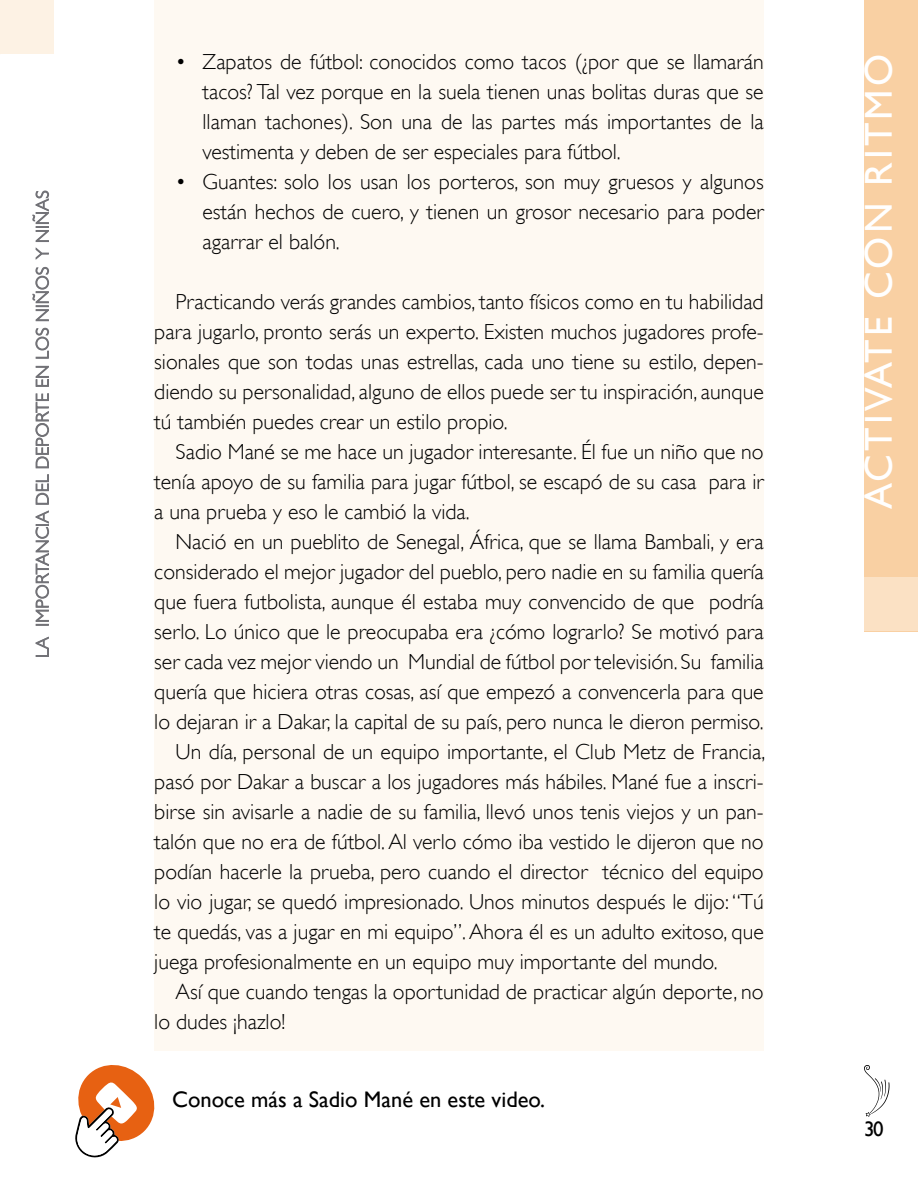
<style>
.page{position:relative;width:918px;height:1188px;background:#fff}
.page>*{position:absolute;margin:0;border:0;box-sizing:border-box;transform-origin:0 0}
.t1{font:39px "Gill Sans";letter-spacing:.08em;color:#fff}
.t2{font:22.5px "Gill Sans";color:#000}
.t3{font:300 21.75px/30px "Gill Sans";color:#000;text-align:justify}
.t4{font:21px "Gill Sans";color:#000}
</style>
<div class="page">
<svg style="left:864px;top:1065px;width:26px;height:52px"></svg>
<div style="left:154px;top:0;width:610px;height:1051px;background:#fef9f2"></div>
<div style="left:864px;top:0;width:54px;height:632px;background:#f9d0a3"></div>
<div style="left:864px;top:578px;width:54px;height:54px;background:#fbe1c4"></div>
<div style="left:0;top:0;width:54px;height:54px;background:#fdf2e4"></div>
<svg style="left:35px;top:637px;width:14px;height:20px"></svg>
<svg style="left:35px;top:393px;width:14px;height:232px"></svg>
<svg style="left:35px;top:366px;width:14px;height:21px"></svg>
<svg style="left:35px;top:327px;width:14px;height:32px"></svg>
<svg style="left:32px;top:267px;width:17px;height:54px"></svg>
<svg style="left:35px;top:248px;width:14px;height:12px"></svg>
<svg style="left:32px;top:190px;width:17px;height:52px"></svg>
<svg style="left:75px;top:1065px;width:80px;height:93px"></svg>
<p class="t3" style="left:203px;top:46px;width:563px;text-indent:-27px">• Zapatos de fútbol: conocidos como tacos (¿por que se llamarán tacos? Tal vez porque en la suela tienen unas bolitas duras que se llaman tachones). Son una de las partes más importantes de la vestimenta y deben de ser especiales para fútbol.</p>
<p class="t3" style="left:203px;top:166px;width:563px;text-indent:-27px">• Guantes: solo los usan los porteros, son muy gruesos y algunos están hechos de cuero, y tienen un grosor necesario para poder agarrar el balón.</p>
<p class="t3" style="left:154px;top:286px;width:611px;text-indent:21px">Practicando verás grandes cambios, tanto físicos como en tu habilidad para jugarlo, pronto serás un experto. Existen muchos jugadores profe&shy;sionales que son todas unas estrellas, cada uno tiene su estilo, depen&shy;diendo su personalidad, alguno de ellos puede ser tu inspiración, aunque tú también puedes crear un estilo propio.</p>
<p class="t3" style="left:154px;top:436px;width:611px;text-indent:21px">Sadio Mané se me hace un jugador interesante. Él fue un niño que no tenía apoyo de su familia para jugar fútbol, se escapó de su casa para ir a una prueba y eso le cambió la vida.</p>
<p class="t3" style="left:176px;top:526px;width:590px">Nació en un pueblito de Senegal, África, que se llama Bambali, y era</p>
<p class="t3" style="left:154px;top:556px;width:611px">considerado el mejor jugador del pueblo, pero nadie en su familia quería</p>
<p class="t3" style="left:154px;top:586px;width:611px">que fuera futbolista, aunque él estaba muy convencido de que podría</p>
<p class="t3" style="left:154px;top:616px;width:611px">serlo. Lo único que le preocupaba era ¿cómo lograrlo? Se motivó para</p>
<p class="t3" style="left:154px;top:646px;width:611px">ser cada vez mejor viendo un Mundial de fútbol por televisión. Su familia</p>
<p class="t3" style="left:154px;top:676px;width:611px">quería que hiciera otras cosas, así que empezó a convencerla para que</p>
<p class="t3" style="left:154px;top:706px;width:611px">lo dejaran ir a Dakar, la capital de su país, pero nunca le dieron permiso.</p>
<p class="t3" style="left:176px;top:736px;width:591px">Un día, personal de un equipo importante, el Club Metz de Francia,</p>
<p class="t3" style="left:154px;top:766px;width:611px">pasó por Dakar a buscar a los jugadores más hábiles. Mané fue a inscri-</p>
<p class="t3" style="left:154px;top:796px;width:611px">birse sin avisarle a nadie de su familia, llevó unos tenis viejos y un pan-</p>
<p class="t3" style="left:154px;top:826px;width:611px">talón que no era de fútbol. Al verlo cómo iba vestido le dijeron que no</p>
<p class="t3" style="left:154px;top:856px;width:611px">podían hacerle la prueba, pero cuando el director técnico del equipo</p>
<p class="t3" style="left:154px;top:886px;width:611px">lo vio jugar, se quedó impresionado. Unos minutos después le dijo: “Tú</p>
<p class="t3" style="left:154px;top:916px;width:611px">te quedás, vas a jugar en mi equipo”. Ahora él es un adulto exitoso, que</p>
<p class="t3" style="left:154px;top:946px;width:565px">juega profesionalmente en un equipo muy importante del mundo.</p>
<p class="t3" style="left:176px;top:976px;width:590px">Así que cuando tengas la oportunidad de practicar algún deporte, no</p>
<p class="t3" style="left:154px;top:1006px;width:133px">lo dudes ¡hazlo!</p>
<p class="t2" style="left:172px;top:1086px;width:374px">Conoce más a Sadio Mané en este video.</p>
<h1 class="t1" style="left:856px;top:509px;width:457px;rotate:-90deg">ACTÍVATE CON RITMO</h1>
<p class="t4" style="left:864px;top:1116px;width:21px">30</p>
</div>
